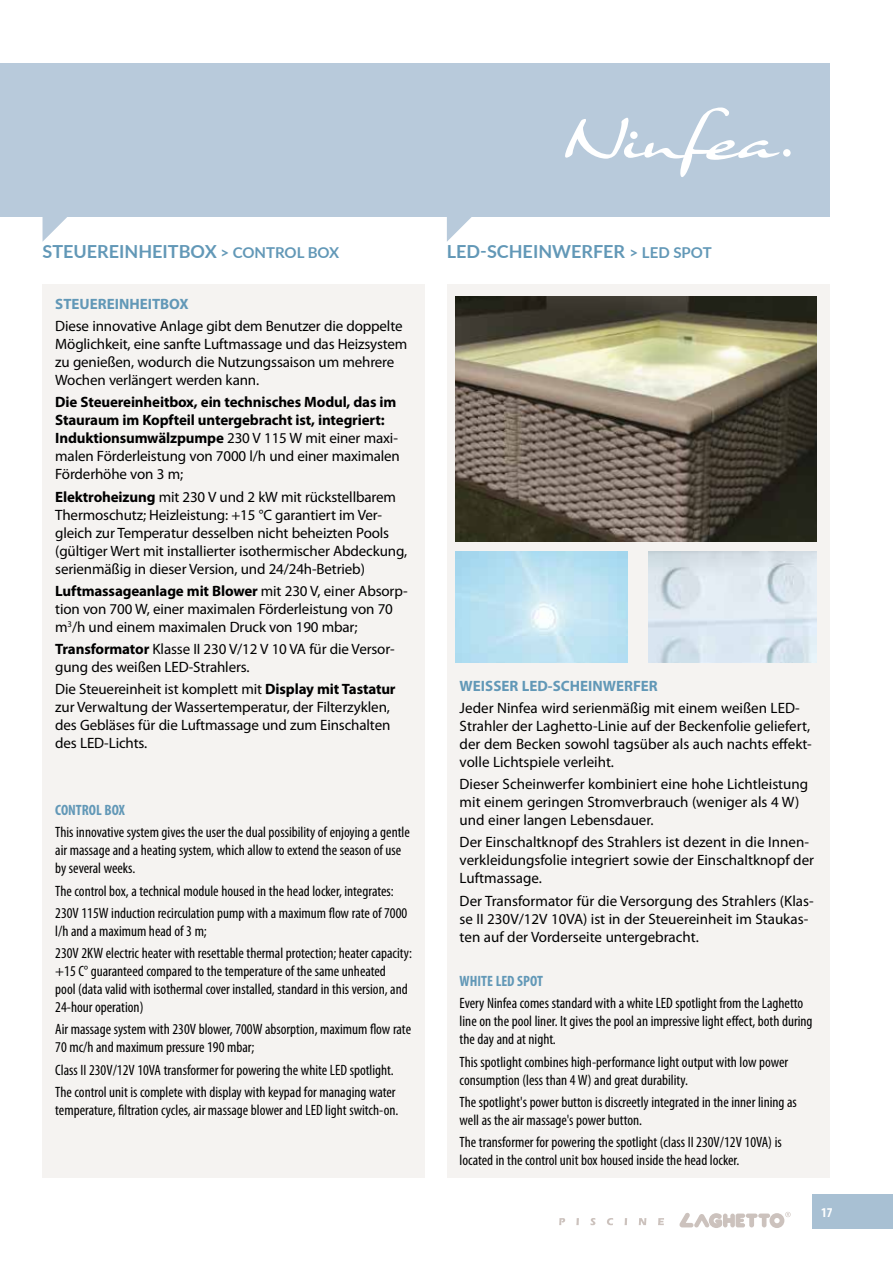
<style>
.page{position:relative;width:893px;height:1263px;background:#fff}
.page>*{position:absolute;margin:0;border:0;box-sizing:border-box;transform-origin:0 0}
.t1{font:700 18px "Lato";color:#6298b7}
.t2{font:15px/18px "Myriad Pro";letter-spacing:-.01em;color:#000}
.t3{font:condensed 15px/18px "Myriad Pro";color:#000}
.t4{font:700 15px/18px "Myriad Pro";letter-spacing:-.01em;color:#000}
.t5{font:700 15px "Myriad Pro";color:#6298b7}
.t6{font:700 condensed 15px "Myriad Pro";color:#6298b7}
.t7{font:700 condensed 13.5px "Myriad Pro";color:#fff}
.s1{font-size:15px}
.s2{font-weight:400}
.s3{font-weight:700}
</style>
<div class="page">
<svg style="left:679px;top:1212px;width:112px;height:16px"></svg>
<svg style="left:559px;top:1218px;width:6px;height:7px"></svg>
<svg style="left:576px;top:1218px;width:3px;height:7px"></svg>
<svg style="left:590px;top:1218px;width:5px;height:7px"></svg>
<svg style="left:607px;top:1218px;width:6px;height:7px"></svg>
<svg style="left:625px;top:1218px;width:2px;height:7px"></svg>
<svg style="left:639px;top:1218px;width:7px;height:7px"></svg>
<svg style="left:658px;top:1218px;width:6px;height:7px"></svg>
<div style="left:813px;top:1195px;width:80px;height:34px;background:#a8c0d3"></div>
<div style="left:0;top:64px;width:830px;height:153px;background:#b8cadb"></div>
<div style="left:43px;top:285px;width:382px;height:893px;background:#f5f3f1"></div>
<div style="left:447px;top:285px;width:383px;height:893px;background:#f5f3f1"></div>
<svg style="left:43px;top:217px;width:24px;height:24px"></svg>
<svg style="left:447px;top:217px;width:25px;height:25px"></svg>
<img style="left:455px;top:297px;width:361px;height:244px">
<img style="left:455px;top:552px;width:172px;height:110px">
<img style="left:648px;top:552px;width:168px;height:110px">
<svg style="left:565px;top:107px;width:215px;height:70px"></svg>
<div style="left:630px;top:131px;width:8px;height:8px;background:#fff;border-radius:50%"></div>
<div style="left:783px;top:149px;width:8px;height:8px;background:#fff;border-radius:50%"></div>
<p class="t1" style="left:43px;top:238px;width:298px">STEUEREINHEITBOX <span class="s1">&gt; CONTROL BOX</span></p>
<p class="t1" style="left:447px;top:238px;width:266px">LED-SCHEINWERFER <span class="s1">&gt; LED SPOT</span></p>
<p class="t5" style="left:55px;top:295px;width:135px">STEUEREINHEITBOX</p>
<p class="t2" style="left:55px;top:317px;width:354px">Diese innovative Anlage gibt dem Benutzer die doppelte Möglichkeit, eine sanfte Luftmassage und das Heizsystem zu genießen, wodurch die Nutzungssaison um mehrere Wochen verlängert werden kann.</p>
<p class="t4" style="left:55px;top:394px;width:346px">Die Steuereinheitbox, ein technisches Modul, das im Stauraum im Kopfteil untergebracht ist, integriert:<br>Induktionsumwälzpumpe <span class="s2">230 V 115 W mit einer maxi&shy;malen Förderleistung von 7000 l/h und einer maximalen Förderhöhe von 3 m;</span></p>
<p class="t2" style="left:55px;top:488px;width:353px"><span class="s3">Elektroheizung</span> mit 230 V und 2 kW mit rückstellbarem Thermoschutz; Heizleistung: +15 °C garantiert im Ver&shy;gleich zur Temperatur desselben nicht beheizten Pools (gültiger Wert mit installierter isothermischer Abdeckung, serienmäßig in dieser Version, und 24/24h-Betrieb)</p>
<p class="t2" style="left:55px;top:582px;width:354px"><span class="s3">Luftmassageanlage mit Blower</span> mit 230 V, einer Absorp&shy;tion von 700 W, einer maximalen Förderleistung von 70 m<sup>3</sup>/h und einem maximalen Druck von 190 mbar;</p>
<p class="t2" style="left:55px;top:640px;width:341px"><span class="s3">Transformator</span> Klasse II 230 V/12 V 10 VA für die Versor&shy;gung des weißen LED-Strahlers.</p>
<p class="t2" style="left:55px;top:681px;width:342px">Die Steuereinheit ist komplett mit <span class="s3">Display mit Tastatur </span>zur Verwaltung der Wassertemperatur, der Filterzyklen, des Gebläses für die Luftmassage und zum Einschalten des LED-Lichts.</p>
<p class="t6" style="left:55px;top:802px;width:71px">CONTROL BOX</p>
<p class="t3" style="left:55px;top:824px;width:356px">This innovative system gives the user the dual possibility of enjoying a gentle air massage and a heating system, which allow to extend the season of use by several weeks.</p>
<p class="t3" style="left:55px;top:880px;width:353px;line-height:22.2px">The control box, a technical module housed in the head locker, integrates:<br>230V 115W induction recirculation pump with a maximum flow rate of 7000</p>
<p class="t3" style="left:55px;top:920px;width:358px;line-height:22.2px">l/h and a maximum head of 3 m;<br>230V 2KW electric heater with resettable thermal protection; heater capacity:</p>
<p class="t3" style="left:55px;top:962px;width:354px">+15 C° guaranteed compared to the temperature of the same unheated pool (data valid with isothermal cover installed, standard in this version, and<br>24-hour operation)</p>
<p class="t3" style="left:55px;top:1021px;width:357px">Air massage system with 230V blower, 700W absorption, maximum flow rate<br>70 mc/h and maximum pressure 190 mbar;</p>
<p class="t3" style="left:55px;top:1059px;width:342px;line-height:22.2px">Class II 230V/12V 10VA transformer for powering the white LED spotlight.<br>The control unit is complete with display with keypad for managing water</p>
<p class="t3" style="left:55px;top:1101px;width:345px">temperature, filtration cycles, air massage blower and LED light switch-on.</p>
<p class="t5" style="left:460px;top:677px;width:200px">WEISSER LED-SCHEINWERFER</p>
<p class="t2" style="left:460px;top:699px;width:354px">Jeder Ninfea wird serienmäßig mit einem weißen LED-Strahler der Laghetto-Linie auf der Beckenfolie geliefert, der dem Becken sowohl tagsüber als auch nachts effekt&shy;volle Lichtspiele verleiht.</p>
<p class="t2" style="left:460px;top:775px;width:350px">Dieser Scheinwerfer kombiniert eine hohe Lichtleistung mit einem geringen Stromverbrauch (weniger als 4 W) und einer langen Lebensdauer.</p>
<p class="t2" style="left:460px;top:834px;width:356px">Der Einschaltknopf des Strahlers ist dezent in die Innen&shy;verkleidungsfolie integriert sowie der Einschaltknopf der<br>Luftmassage.</p>
<p class="t2" style="left:460px;top:892px;width:356px">Der Transformator für die Versorgung des Strahlers (Klas&shy;se II 230V/12V 10VA) ist in der Steuereinheit im Staukas&shy;ten auf der Vorderseite untergebracht.</p>
<p class="t6" style="left:460px;top:973px;width:85px">WHITE LED SPOT</p>
<p class="t3" style="left:460px;top:995px;width:354px">Every Ninfea comes standard with a white LED spotlight from the Laghetto line on the pool liner. It gives the pool an impressive light effect, both during the day and at night.</p>
<p class="t3" style="left:460px;top:1053px;width:330px">This spotlight combines high-performance light output with low power consumption (less than 4 W) and great durability.</p>
<p class="t3" style="left:460px;top:1093px;width:339px">The spotlight's power button is discreetly integrated in the inner lining as well as the air massage's power button.</p>
<p class="t3" style="left:460px;top:1133px;width:324px">The transformer for powering the spotlight (class II 230V/12V 10VA) is located in the control unit box housed inside the head locker.</p>
<p class="t7" style="left:821px;top:1205px;width:13px">17</p>
</div>
